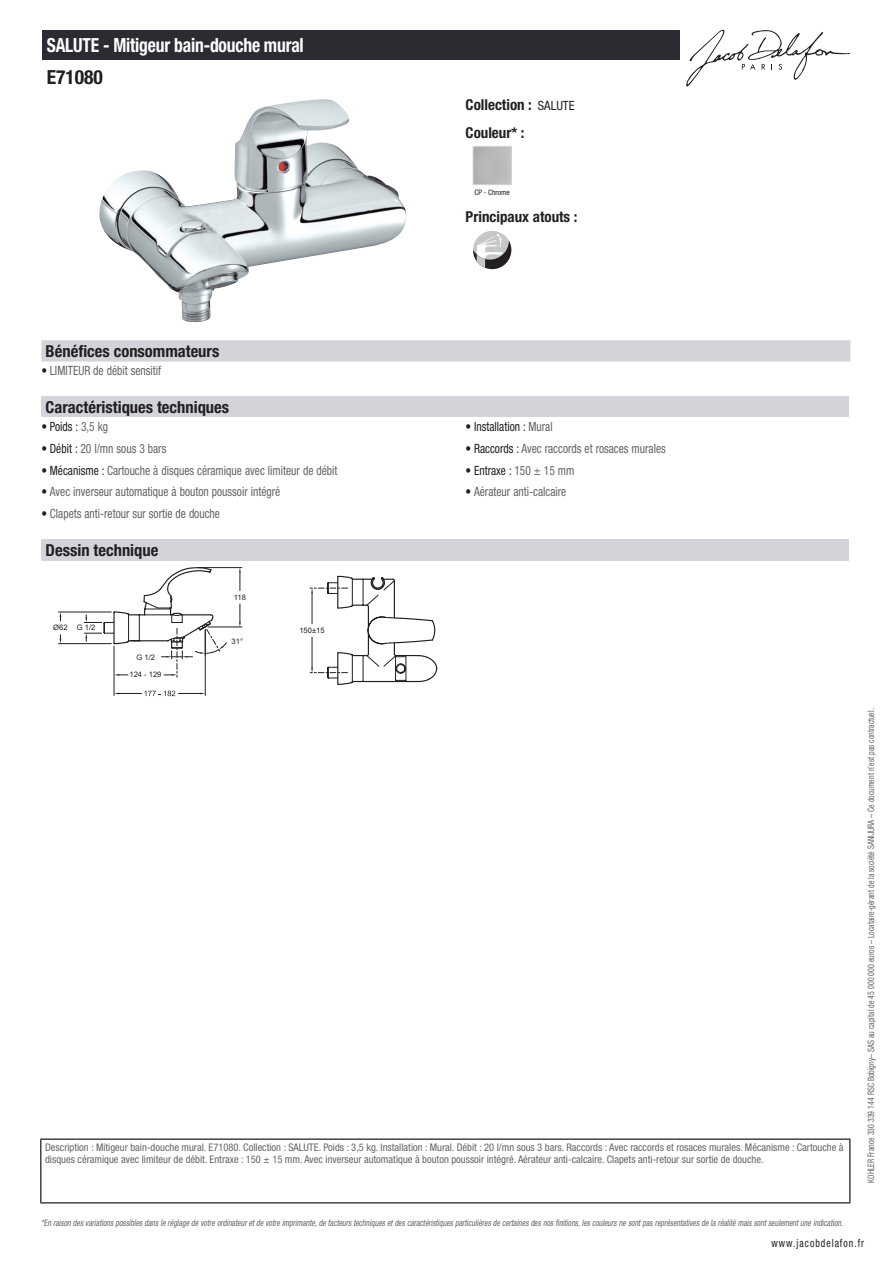
<style>
.page{position:relative;width:893px;height:1263px;background:#fff}
.page>*{position:absolute;margin:0;border:0;box-sizing:border-box;transform-origin:0 0}
.t1{font:700 condensed 19.5px "Helvetica Neue LT Std";letter-spacing:-.01em;color:#fff;scale:.9 1}
.t2{font:700 condensed 19.5px "Helvetica Neue LT Std";color:#231f20}
.t3{font:700 condensed 16.5px "Helvetica Neue LT Std";color:#231f20}
.t4{font:700 condensed 15px/27.8px "Helvetica Neue LT Std";color:#231f20}
.t5{font:condensed 12.75px "Helvetica Neue LT Std";color:#626568;scale:.9 1}
.t6{font:condensed 12.75px "Helvetica Neue LT Std";color:#231f20;scale:.9 1}
.t7{font:condensed 11.25px "Helvetica Neue LT Std";letter-spacing:.1em;color:#231f20;scale:.87 1}
.t8{font:condensed 10.5px/12px "Helvetica Neue LT Std";color:#626568}
.t9{font:italic condensed 9px "Helvetica Neue LT Std";color:#626568;scale:.87 1}
.t10{font:condensed 9px "Helvetica Neue LT Std";color:#626568;scale:.87 1}
.t11{font:7.65px "Arial";color:#231f20}
.t12{font:condensed 7.5px "Helvetica Neue LT Std";color:#231f20}
.s1{font-weight:400;font-size:12.75px}
.s2{color:#231f20}
.s3{color:#626568}
</style>
<div class="page">
<svg style="left:686px;top:30px;width:164px;height:57px"></svg>
<img style="left:99px;top:99px;width:308px;height:223px">
<div style="left:473px;top:146px;width:39px;height:39px;border:1px solid #d3d4da"></div>
<div style="left:473px;top:231px;width:38px;height:38px;background:#c6c7c9;border-radius:50%"></div>
<svg style="left:473px;top:234px;width:38px;height:35px"></svg>
<div style="left:41px;top:340px;width:809px;height:22px;background:#d3d4da"></div>
<div style="left:41px;top:396px;width:808px;height:21px;background:#d3d4da"></div>
<div style="left:41px;top:539px;width:808px;height:22px;background:#d3d4da"></div>
<hr style="left:114px;top:646px;width:1px;height:49px;background:#231f20">
<hr style="left:205px;top:630px;width:1px;height:65px;background:#231f20">
<svg style="left:114px;top:691px;width:91px;height:5px"></svg>
<hr style="left:59px;top:612px;width:52px;height:1px;background:#231f20">
<hr style="left:59px;top:643px;width:52px;height:1px;background:#231f20">
<svg style="left:84px;top:567px;width:353px;height:118px"></svg>
<div style="left:43px;top:30px;width:637px;height:30px;background:#2a2c32"></div>
<hr style="left:40px;top:1138px;width:810px;height:2px;background:#040503">
<hr style="left:40px;top:1140px;width:1px;height:62px;background:#040503">
<hr style="left:849px;top:1140px;width:1px;height:62px;background:#040503">
<hr style="left:40px;top:1202px;width:810px;height:1px;background:#040503">
<h1 class="t1" style="left:47px;top:33px;width:287px">SALUTE - Mitigeur bain-douche mural</h1>
<h1 class="t2" style="left:47px;top:65px;width:58px">E71080</h1>
<h3 class="t4" style="left:466px;top:90px;width:111px">Collection : <span class="s1">SALUTE<br></span>Couleur* :</h3>
<p class="t12" style="left:474px;top:188px;width:37px">CP - Chrome</p>
<h3 class="t4" style="left:466px;top:203px;width:113px">Principaux atouts :</h3>
<h2 class="t3" style="left:46px;top:341px;width:175px">Bénéfices consommateurs</h2>
<p class="t5" style="left:41px;top:363px;width:135px"><span class="s2">•</span> LIMITEUR de débit sensitif</p>
<h2 class="t3" style="left:46px;top:397px;width:185px">Caractéristiques techniques</h2>
<p class="t6" style="left:41px;top:419px;width:76px">• Poids : <span class="s3">3,5 kg</span></p>
<p class="t6" style="left:466px;top:419px;width:98px">• Installation : <span class="s3">Mural</span></p>
<p class="t5" style="left:41px;top:441px;width:140px"><span class="s2">• Débit :</span> 20 l/mn sous 3 bars</p>
<p class="t5" style="left:466px;top:441px;width:224px"><span class="s2">• Raccords :</span> Avec raccords et rosaces murales</p>
<p class="t5" style="left:41px;top:463px;width:330px"><span class="s2">• Mécanisme :</span> Cartouche à disques céramique avec limiteur de débit</p>
<p class="t6" style="left:466px;top:463px;width:122px">• Entraxe : <span class="s3">150 ± 15 mm</span></p>
<p class="t5" style="left:41px;top:484px;width:267px"><span class="s2">•</span> Avec inverseur automatique à bouton poussoir intégré</p>
<p class="t5" style="left:466px;top:484px;width:113px"><span class="s2">•</span> Aérateur anti-calcaire</p>
<p class="t5" style="left:41px;top:506px;width:200px"><span class="s2">•</span> Clapets anti-retour sur sortie de douche</p>
<h2 class="t3" style="left:46px;top:540px;width:114px">Dessin technique</h2>
<p class="t11" style="left:234px;top:592px;width:14px">118</p>
<p class="t11" style="left:53px;top:623px;width:44px">Ø62 G 1/2</p>
<p class="t11" style="left:299px;top:625px;width:27px">150±15</p>
<p class="t11" style="left:137px;top:652px;width:20px">G 1/2</p>
<p class="t11" style="left:129px;top:669px;width:34px">124 - 129</p>
<p class="t11" style="left:232px;top:637px;width:13px">31°</p>
<p class="t8" style="left:45px;top:1141px;width:800px">Description : Mitigeur bain-douche mural. E71080. Collection : SALUTE. Poids : 3,5 kg. Installation : Mural. Débit : 20 l/mn sous 3 bars. Raccords : Avec raccords et rosaces murales. Mécanisme : Cartouche à disques céramique avec limiteur de débit. Entraxe : 150 ± 15 mm. Avec inverseur automatique à bouton poussoir intégré. Aérateur anti-calcaire. Clapets anti-retour sur sortie de douche.</p>
<p class="t10" style="left:866px;top:1183px;width:547px;rotate:-90deg">KOHLER France 330 339 144 RSC Bobigny– SAS au capital de 45 000 000 euros – Locataire-gérant de la société SANIJURA – Ce document n’est pas contractuel.</p>
<p class="t9" style="left:41px;top:1217px;width:925px">*En raison desvariationspossiblesdansle réglage de votre ordinateuretde votre imprimante,de facteurstechniquesetdescaractéristiquesparticulièresde certainesdesnosfinitions,lescouleursne sontpasreprésentativesde la réalité maissontseulementune indication.</p>
<p class="t7" style="left:772px;top:1237px;width:108px">www.jacobdelafon.fr</p>
</div>
